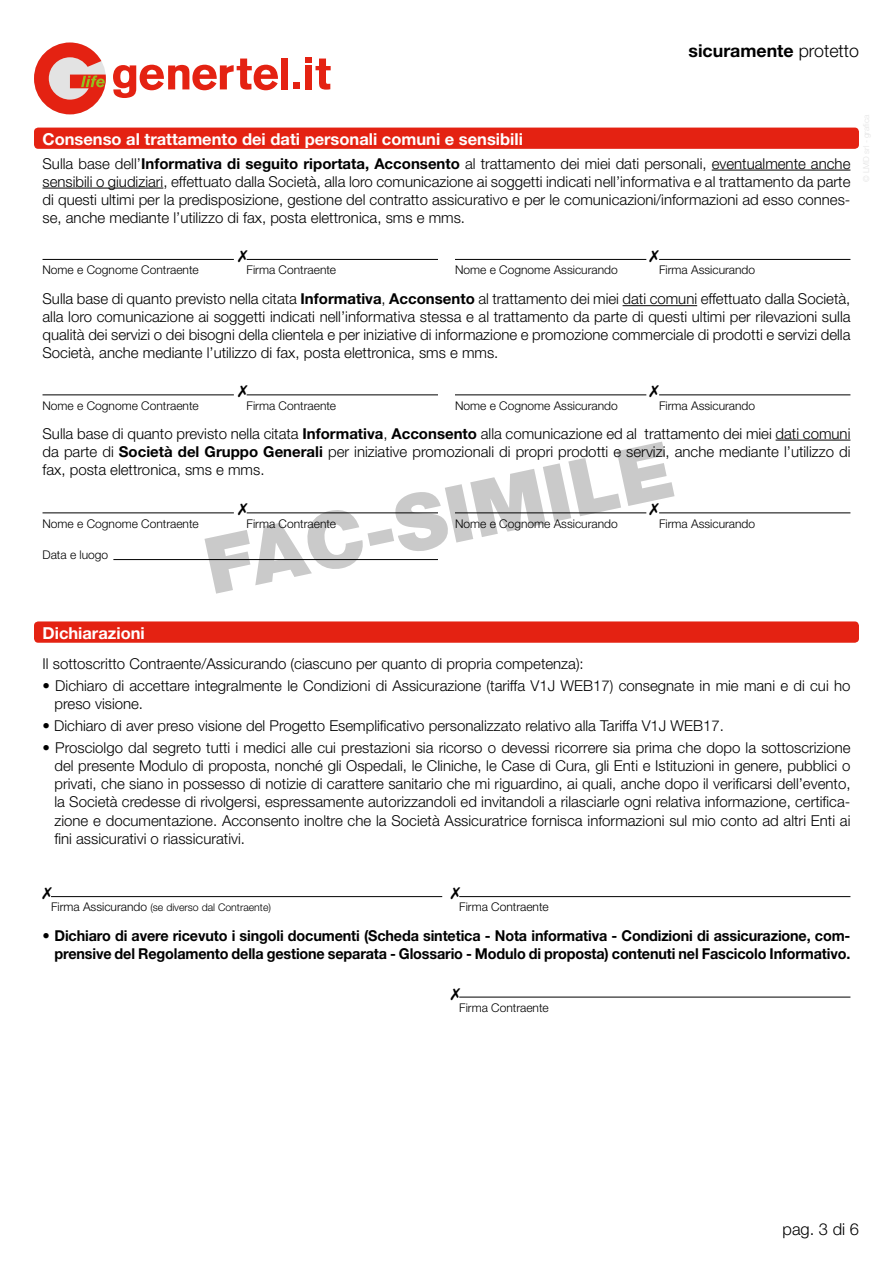
<style>
.page{position:relative;width:893px;height:1263px;background:#fff}
.page>*{position:absolute;margin:0;border:0;box-sizing:border-box;transform-origin:0 0}
.t1{font:700 17.85px "Helvetica Neue";color:#000}
.t2{font:700 16.5px "Helvetica Neue";color:#fff}
.t3{font:300 16.5px "Helvetica Neue";color:#000}
.t4{font:300 15px/18px "Helvetica Neue";color:#000;text-align:justify}
.t5{font:700 15px/18px "Helvetica Neue";letter-spacing:-.01em;color:#000;text-align:right;scale:.96 1}
.t6{font:300 12px "Helvetica Neue";color:#000}
.t7{font:300 10.5px "Helvetica Neue";color:#000}
.s1{font-weight:300}
.s2{font-weight:700}
.s3{font-size:12px}
</style>
<div class="page">
<svg style="left:113px;top:59px;width:165px;height:39px"></svg>
<div style="left:281px;top:58px;width:7px;height:31px;background:#e42212"></div>
<svg style="left:305px;top:58px;width:26px;height:32px"></svg>
<div style="left:293px;top:82px;width:7px;height:7px;background:#e42212"></div>
<svg style="left:34px;top:43px;width:72px;height:71px"></svg>
<div style="left:34px;top:621px;width:825px;height:22px;background:#e42212;border-radius:4px"></div>
<hr style="left:459px;top:896px;width:391px;height:1px;background:#000">
<hr style="left:51px;top:896px;width:391px;height:1px;background:#000">
<hr style="left:459px;top:997px;width:391px;height:1px;background:#000">
<div style="left:34px;top:128px;width:825px;height:21px;background:#e42212;border-radius:4px"></div>
<hr style="left:712px;top:170px;width:138px;height:1px;background:#000">
<hr style="left:43px;top:188px;width:120px;height:1px;background:#000">
<hr style="left:623px;top:305px;width:74px;height:1px;background:#000">
<hr style="left:776px;top:440px;width:74px;height:1px;background:#000">
<hr style="left:43px;top:259px;width:191px;height:1px;background:#000">
<hr style="left:247px;top:259px;width:191px;height:1px;background:#000">
<hr style="left:455px;top:259px;width:191px;height:1px;background:#000">
<hr style="left:659px;top:259px;width:191px;height:1px;background:#000">
<hr style="left:43px;top:395px;width:191px;height:1px;background:#000">
<hr style="left:247px;top:395px;width:191px;height:1px;background:#000">
<hr style="left:455px;top:395px;width:191px;height:1px;background:#000">
<hr style="left:659px;top:395px;width:191px;height:1px;background:#000">
<hr style="left:43px;top:513px;width:191px;height:1px;background:#000">
<hr style="left:113px;top:559px;width:325px;height:1px;background:#000">
<hr style="left:659px;top:513px;width:191px;height:1px;background:#000">
<svg style="left:204px;top:442px;width:471px;height:152px"></svg>
<svg style="left:238px;top:503px;width:10px;height:12px"></svg>
<svg style="left:649px;top:503px;width:10px;height:12px"></svg>
<p class="t1" style="left:688px;top:39px;width:172px">sicuramente <span class="s1">protetto</span></p>
<p class="t2" style="left:43px;top:129px;width:482px">Consenso al trattamento dei dati personali comuni e sensibili</p>
<p class="t4" style="left:43px;top:154px;width:809px">Sulla base dell’<span class="s2">Informativa di seguito riportata, Acconsento</span> al trattamento dei miei dati personali, eventualmente anche sensibili o giudiziari, effettuato dalla Società, alla loro comunicazione ai soggetti indicati nell’informativa e al trattamento da parte di questi ultimi per la predisposizione, gestione del contratto assicurativo e per le comunicazioni/informazioni ad esso connes&shy;se, anche mediante l’utilizzo di fax, posta elettronica, sms e mms.</p>
<p class="t6" style="left:43px;top:263px;width:158px">Nome e Cognome Contraente</p>
<p class="t6" style="left:247px;top:263px;width:91px">Firma Contraente</p>
<p class="t6" style="left:455px;top:263px;width:164px">Nome e Cognome Assicurando</p>
<p class="t6" style="left:659px;top:263px;width:98px">Firma Assicurando</p>
<p class="t4" style="left:43px;top:289px;width:809px">Sulla base di quanto previsto nella citata <span class="s2">Informativa</span>, <span class="s2">Acconsento</span> al trattamento dei miei dati comuni effettuato dalla Società, alla loro comunicazione ai soggetti indicati nell’informativa stessa e al trattamento da parte di questi ultimi per rilevazioni sulla qualità dei servizi o dei bisogni della clientela e per iniziative di informazione e promozione commerciale di prodotti e servizi della Società, anche mediante l’utilizzo di fax, posta elettronica, sms e mms.</p>
<p class="t6" style="left:43px;top:398px;width:158px">Nome e Cognome Contraente</p>
<p class="t6" style="left:247px;top:398px;width:91px">Firma Contraente</p>
<p class="t6" style="left:455px;top:398px;width:164px">Nome e Cognome Assicurando</p>
<p class="t6" style="left:659px;top:398px;width:98px">Firma Assicurando</p>
<p class="t4" style="left:43px;top:424px;width:809px">Sulla base di quanto previsto nella citata <span class="s2">Informativa</span>, <span class="s2">Acconsento</span> alla comunicazione ed al trattamento dei miei dati comuni da parte di <span class="s2">Società del Gruppo Generali</span> per iniziative promozionali di propri prodotti e servizi, anche mediante l’utilizzo di fax, posta elettronica, sms e mms.</p>
<p class="t6" style="left:43px;top:516px;width:158px">Nome e Cognome Contraente</p>
<p class="t6" style="left:247px;top:516px;width:91px">Firma Contraente</p>
<p class="t6" style="left:43px;top:548px;width:67px">Data e luogo</p>
<p class="t6" style="left:455px;top:516px;width:164px">Nome e Cognome Assicurando</p>
<p class="t6" style="left:659px;top:516px;width:98px">Firma Assicurando</p>
<p class="t2" style="left:43px;top:622px;width:104px">Dichiarazioni</p>
<p class="t4" style="left:43px;top:654px;width:543px">Il sottoscritto Contraente/Assicurando (ciascuno per quanto di propria competenza):</p>
<p class="t4" style="left:55px;top:676px;width:797px;text-indent:-12px">• Dichiaro di accettare integralmente le Condizioni di Assicurazione (tariffa V1J WEB17) consegnate in mie mani e di cui ho preso visione.</p>
<p class="t4" style="left:43px;top:716px;width:683px">• Dichiaro di aver preso visione del Progetto Esemplificativo personalizzato relativo alla Tariffa V1J WEB17.</p>
<p class="t4" style="left:55px;top:739px;width:797px;text-indent:-12px">• Prosciolgo dal segreto tutti i medici alle cui prestazioni sia ricorso o devessi ricorrere sia prima che dopo la sottoscrizione del presente Modulo di proposta, nonché gli Ospedali, le Cliniche, le Case di Cura, gli Enti e Istituzioni in genere, pubblici o privati, che siano in possesso di notizie di carattere sanitario che mi riguardino, ai quali, anche dopo il verificarsi dell’evento, la Società credesse di rivolgersi, espressamente autorizzandoli ed invitandoli a rilasciarle ogni relativa informazione, certifica&shy;zione e documentazione. Acconsento inoltre che la Società Assicuratrice fornisca informazioni sul mio conto ad altri Enti ai fini assicurativi o riassicurativi.</p>
<p class="t7" style="left:51px;top:901px;width:221px"><span class="s3">Firma Assicurando</span> (se diverso dal Contraente)</p>
<p class="t6" style="left:459px;top:900px;width:91px">Firma Contraente</p>
<p class="t5" style="left:43px;top:926px;width:843px"><span class="s1">•</span> Dichiaro di avere ricevuto i singoli documenti (Scheda sintetica - Nota informativa - Condizioni di assicurazione, com&shy;prensive del Regolamento della gestione separata - Glossario - Modulo di proposta) contenuti nel Fascicolo Informativo.</p>
<p class="t6" style="left:459px;top:1000px;width:91px">Firma Contraente</p>
<p class="t3" style="left:782px;top:1219px;width:78px">pag. 3 di 6</p>
</div>
